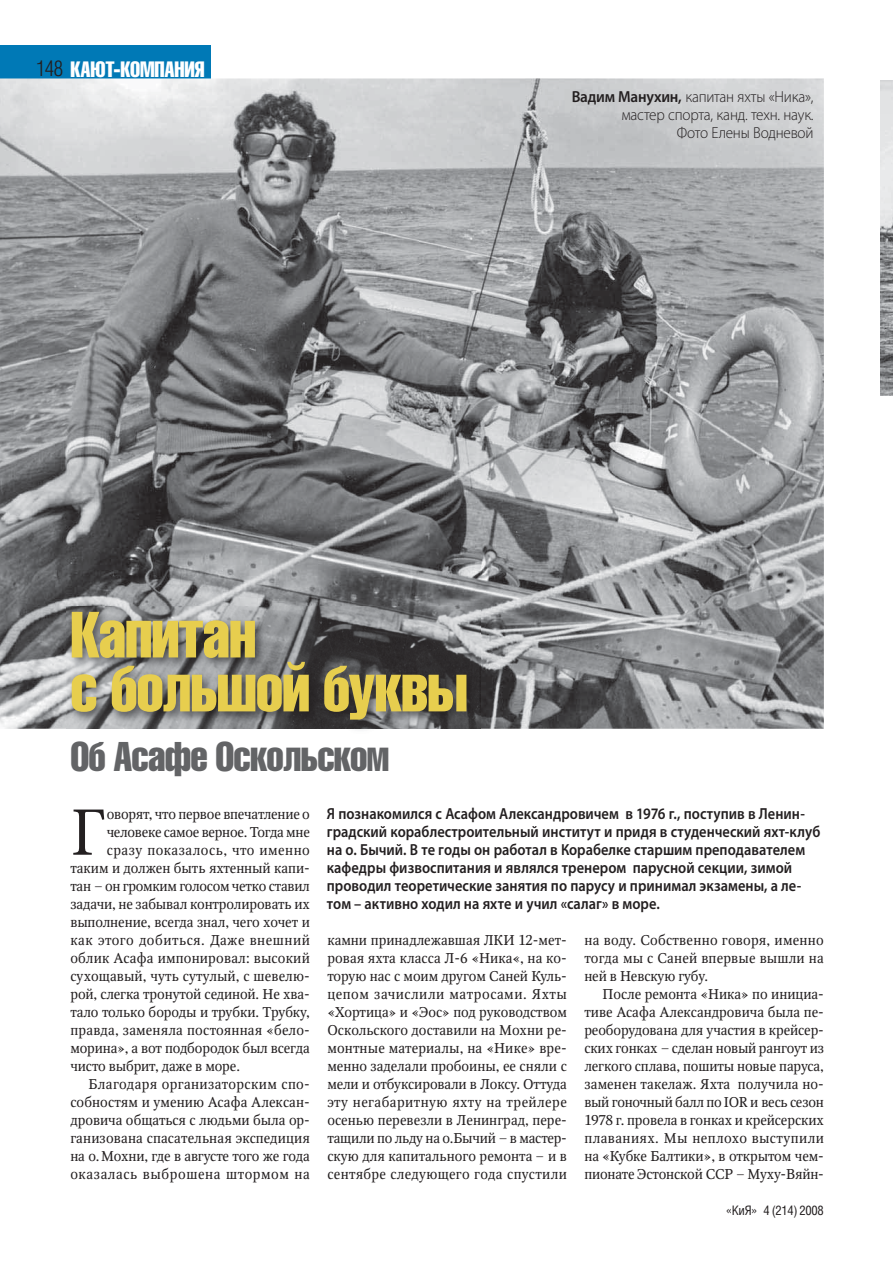
<style>
.page{position:relative;width:893px;height:1263px;background:#fff}
.page>*{position:absolute;margin:0;border:0;box-sizing:border-box;transform-origin:0 0}
.t1{font:69.45px "Minion Pro";color:#231f20}
.t2{font:64.05px/53.8px "Helios Compressed";letter-spacing:-.015em;color:#e7ce4e}
.t3{font:40.8px "Helios Compressed";letter-spacing:-.02em;color:#636466}
.t4{font:21.9px "Helios Compressed";letter-spacing:-.01em;color:#fff}
.t5{font:600 16.05px/18px "Myriad Pro";color:#231f20;scale:.9 1}
.t6{font:300 16.05px/18px "Myriad Pro";letter-spacing:-.015em;color:#231f20;text-align:right;scale:.95 1}
.t7{font:14.1px/18px "Octava C";letter-spacing:-.005em;color:#231f20;text-align:justify}
.t8{font:14.1px "Octava C";letter-spacing:.035em;color:#231f20}
.t9{font:14.1px "Octava C";letter-spacing:.025em;color:#231f20}
.t10{font:14.1px "Octava C";letter-spacing:.04em;color:#231f20}
.t11{font:14.1px "Octava C";letter-spacing:.03em;color:#231f20}
.t12{font:13.05px "Helios Cond";letter-spacing:-.025em;color:#231f20}
.s1{font-family:"Helios Cond";font-weight:300;color:#231f20}
.s2{font-weight:600}
</style>
<div class="page">
<div style="left:0;top:45px;width:210px;height:36px;background:#0079b6"></div>
<img style="left:0;top:78px;width:824px;height:651px">
<img style="left:880px;top:81px;width:12px;height:315px">
<img style="left:66px;top:607px;width:414px;height:123px">
<h3 class="t4" style="left:36px;top:56px;width:170px"><span class="s1">148</span> КАЮТ-КОМПАНИЯ</h3>
<p class="t6" style="left:572px;top:87px;width:256px"><span class="s2">Вадим Манухин,</span> капитан яхты «Ника», мастер спорта, канд. техн. наук.<br>Фото Елены Водневой</p>
<h2 class="t2" style="left:70px;top:606px;width:399px">Капитан<br>с большой буквы</h2>
<h3 class="t3" style="left:70px;top:733px;width:320px">Об Асафе Оскольском</h3>
<h1 class="t1" style="left:70px;top:790px;width:37px">Г</h1>
<p class="t7" style="left:107px;top:805px;width:205px">оворят, что первое впечатление о</p>
<p class="t7" style="left:107px;top:823px;width:205px">человеке самое верное. Тогда мне</p>
<p class="t11" style="left:107px;top:842px;width:205px">сразу показалось, что именно</p>
<p class="t7" style="left:70px;top:859px;width:241px">таким и должен быть яхтенный капи-</p>
<p class="t7" style="left:70px;top:877px;width:241px">тан – он громким голосом четко ставил</p>
<p class="t7" style="left:70px;top:895px;width:241px">задачи, не забывал контролировать их</p>
<p class="t7" style="left:70px;top:913px;width:241px">выполнение, всегда знал, чего хочет и</p>
<p class="t8" style="left:70px;top:932px;width:241px">как этого добиться. Даже внешний</p>
<p class="t7" style="left:70px;top:949px;width:241px">облик Асафа импонировал: высокий</p>
<p class="t7" style="left:70px;top:967px;width:241px">сухощавый, чуть сутулый, с шевелю-</p>
<p class="t7" style="left:70px;top:985px;width:241px">рой, слегка тронутой сединой. Не хва-</p>
<p class="t7" style="left:70px;top:1003px;width:241px">тало только бороды и трубки. Трубку,</p>
<p class="t7" style="left:70px;top:1021px;width:241px">правда, заменяла постоянная «бело-</p>
<p class="t7" style="left:70px;top:1039px;width:241px">морина», а вот подбородок был всегда</p>
<p class="t7" style="left:70px;top:1057px;width:171px">чисто выбрит, даже в море.</p>
<p class="t9" style="left:89px;top:1076px;width:223px">Благодаря организаторским спо-</p>
<p class="t7" style="left:70px;top:1093px;width:241px">собностям и умению Асафа Алексан-</p>
<p class="t7" style="left:70px;top:1111px;width:241px">дровича общаться с людьми была ор-</p>
<p class="t7" style="left:70px;top:1129px;width:241px">ганизована спасательная экспедиция</p>
<p class="t7" style="left:70px;top:1147px;width:241px">на о. Мохни, где в августе того же года</p>
<p class="t10" style="left:70px;top:1166px;width:241px">оказалась выброшена штормом на</p>
<p class="t5" style="left:327px;top:804px;width:550px">Я познакомился с Асафом Александровичем в 1976 г., поступив в Ленин&shy;градский кораблестроительный институт и придя в студенческий яхт-клуб на о. Бычий. В те годы он работал в Корабелке старшим преподавателем кафедры физвоспитания и являлся тренером парусной секции, зимой проводил теоретические занятия по парусу и принимал экзамены, а ле&shy;том – активно ходил на яхте и учил «салаг» в море.</p>
<p class="t7" style="left:327px;top:931px;width:241px">камни принадлежавшая ЛКИ 12-мет&shy;ровая яхта класса Л-6 «Ника«, на ко&shy;торую нас с моим другом Саней Куль&shy;цепом зачислили матросами. Яхты «Хортица» и «Эос» под руководством Оскольского доставили на Мохни ре&shy;монтные материалы, на «Нике» вре&shy;менно заделали пробоины, ее сняли с мели и отбуксировали в Локсу. Оттуда эту негабаритную яхту на трейлере осенью перевезли в Ленинград, пере&shy;тащили по льду на о.Бычий – в мастер&shy;скую для капитального ремонта – и в сентябре следующего года спустили</p>
<p class="t7" style="left:584px;top:931px;width:241px">на воду. Собственно говоря, именно тогда мы с Саней впервые вышли на ней в Невскую губу.</p>
<p class="t7" style="left:584px;top:985px;width:241px;text-indent:18px">После ремонта «Ника» по инициа&shy;тиве Асафа Александровича была пе&shy;реоборудована для участия в крейсер&shy;ских гонках – сделан новый рангоут из легкого сплава, пошиты новые паруса, заменен такелаж. Яхта получила но&shy;вый гоночный балл по IOR и весь сезон 1978 г. провела в гонках и крейсерских плаваниях. Мы неплохо выступили на «Кубке Балтики», в открытом чем&shy;пионате Эстонской ССР – Муху-Вяйн-</p>
<p class="t12" style="left:726px;top:1202px;width:100px">«КиЯ» 4 (214) 2008</p>
</div>
